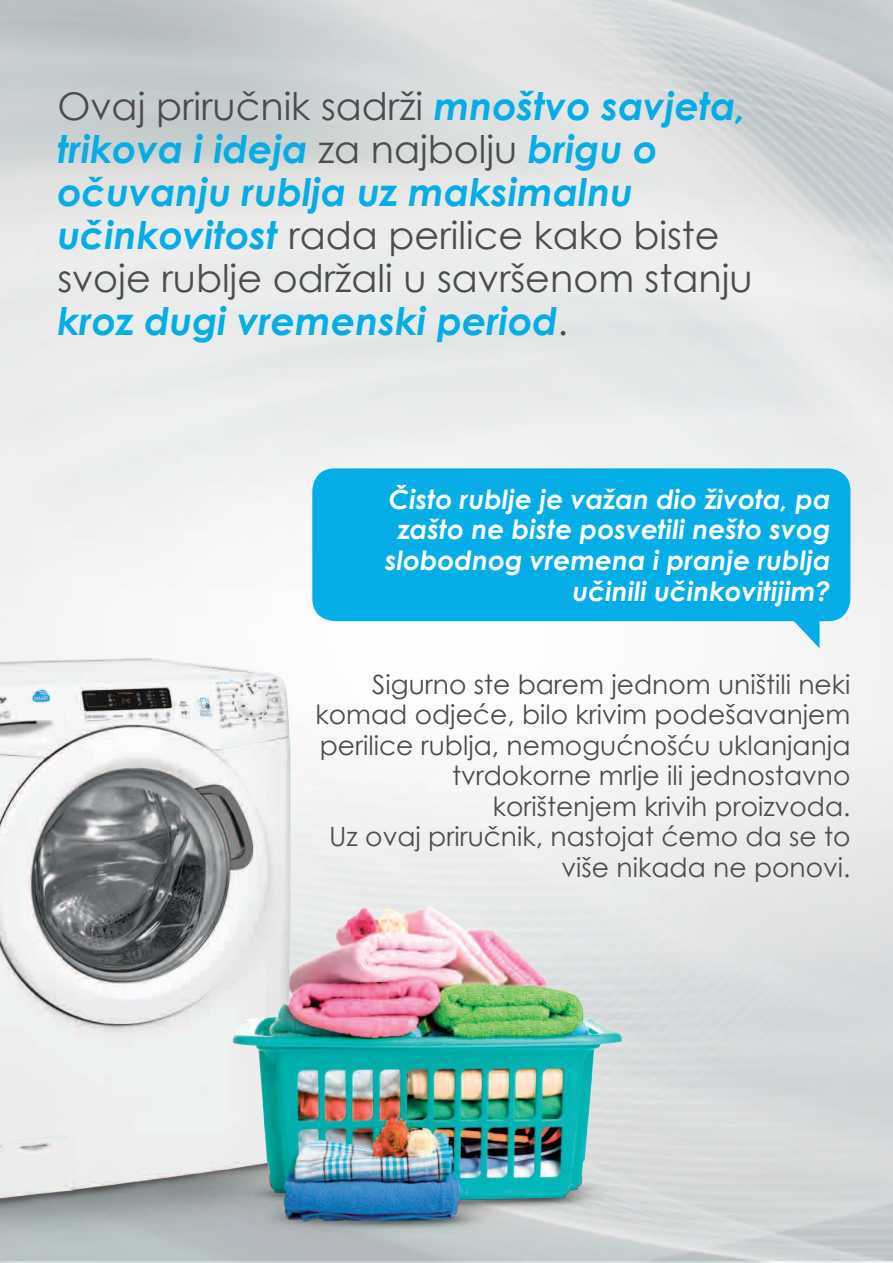
<style>
.page{position:relative;width:893px;height:1263px;background:#fff}
.page>*{position:absolute;margin:0;border:0;box-sizing:border-box;transform-origin:0 0}
.t1{font:italic 700 38.1px/43px "Century Gothic";color:#03ade5}
.t2{font:26.55px/30.6px "Century Gothic";color:#4b4c4d;text-align:right}
.t3{font:italic 700 26.55px/30.6px "Century Gothic";color:#fff;text-align:right}
.s1{font-weight:400;font-style:normal;color:#4b4c4d}
</style>
<div class="page">
<img style="left:0;top:0;width:893px;height:1263px">
<img style="left:0;top:624px;width:428px;height:639px">
<img style="left:121px;top:881px;width:615px;height:382px">
<div style="left:312px;top:468px;width:538px;height:153px;background:#03ade5;border-radius:23px"></div>
<svg style="left:769px;top:621px;width:51px;height:27px"></svg>
<h1 class="t1" style="left:57px;top:83px;width:697px"><span class="s1">Ovaj priručnik sadrži</span> mnoštvo savjeta, trikova i ideja <span class="s1">za najbolju</span> brigu o očuvanju rublja uz maksimalnu učinkovitost <span class="s1">rada perilice kako biste svoje rublje održali u savršenom stanju </span>kroz dugi vremenski period<span class="s1">.</span></h1>
<p class="t3" style="left:385px;top:483px;width:447px">Čisto rublje je važan dio života, pa zašto ne biste posvetili nešto svog slobodnog vremena i pranje rublja učinili učinkovitijim?</p>
<p class="t2" style="left:315px;top:668px;width:537px">Sigurno ste barem jednom uništili neki komad odjeće, bilo krivim podešavanjem perilice rublja, nemogućnošću uklanjanja tvrdokorne mrlje ili jednostavno korištenjem krivih proizvoda.<br>Uz ovaj priručnik, nastojat ćemo da se to više nikada ne ponovi.</p>
</div>
